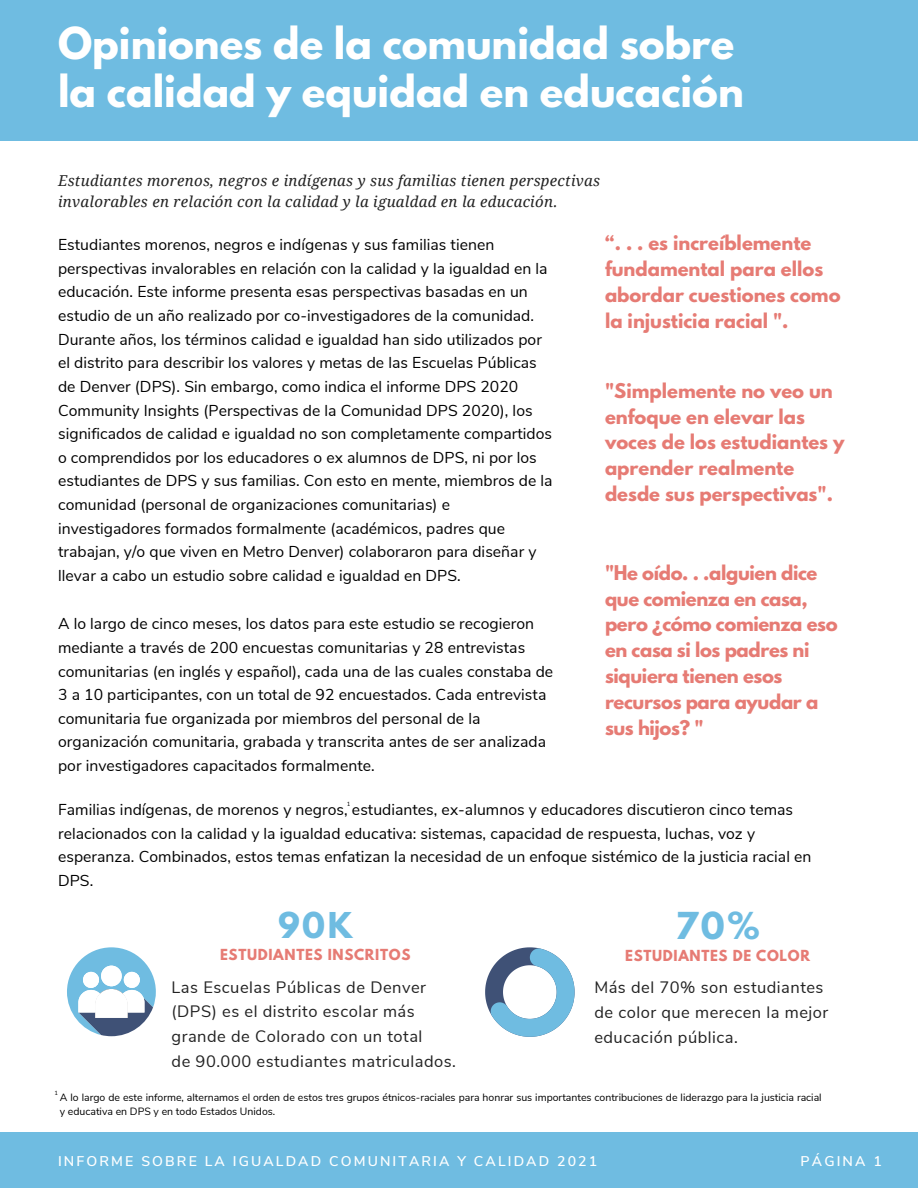
<style>
.page{position:relative;width:918px;height:1188px;background:#fff}
.page>*{position:absolute;margin:0;border:0;box-sizing:border-box;transform-origin:0 0}
.t1{font:700 39px "League Spartan";color:#fff}
.t2{font:700 32.85px "League Spartan";color:#6fbce1}
.t3{font:700 31.5px "League Spartan";color:#6fbce1}
.t4{font:700 18px/25.8px "League Spartan";color:#e67b74}
.t5{font:700 18px/25.8px "League Spartan";letter-spacing:-.02em;color:#e67b74}
.t6{font:16.5px/24.8px "Nunito Sans";letter-spacing:.03em;color:#222}
.t7{font:15.75px/23.7px "Nunito Sans";letter-spacing:.005em;color:#000}
.t8{font:italic 15px/21.3px "Droid Serif";letter-spacing:.02em;color:#222}
.t9{font:600 14.1px "Nunito Sans";letter-spacing:.15em;color:#fff}
.t10{font:700 13.5px "League Spartan";letter-spacing:.05em;color:#e67b74}
.t11{font:10.5px/14px "Nunito Sans";color:#000}
.t12{font:6px "Nunito Sans";color:#000}
</style>
<div class="page">
<div style="left:0;top:0;width:918px;height:141px;background:#6fbce1"></div>
<div style="left:0;top:1133px;width:918px;height:55px;background:#6fbce1"></div>
<svg style="left:485px;top:947px;width:90px;height:90px"></svg>
<svg style="left:67px;top:947px;width:89px;height:89px"></svg>
<p class="t1" style="left:58px;top:24px;width:678px">Opiniones de la comunidad sobre</p>
<p class="t1" style="left:58px;top:72px;width:687px">la calidad y equidad en educación</p>
<p class="t8" style="left:58px;top:170px;width:544px">Estudiantes morenos, negros e indígenas y sus familias tienen perspectivas invalorables en relación con la calidad y la igualdad en la educación.</p>
<p class="t4" style="left:605px;top:233px;width:237px">“. . . es increíblemente fundamental para ellos abordar cuestiones como la injusticia racial ".</p>
<p class="t7" style="left:58px;top:233px;width:496px">Estudiantes morenos, negros e indígenas y sus familias tienen perspectivas invalorables en relación con la calidad y la igualdad en la educación. Este informe presenta esas perspectivas basadas en un estudio de un año realizado por co-investigadores de la comunidad.<br>Durante años, los términos calidad e igualdad han sido utilizados por el distrito para describir los valores y metas de las Escuelas Públicas de Denver (DPS). Sin embargo, como indica el informe DPS 2020<br>Community Insights (Perspectivas de la Comunidad DPS 2020), los significados de calidad e igualdad no son completamente compartidos o comprendidos por los educadores o ex alumnos de DPS, ni por los estudiantes de DPS y sus familias. Con esto en mente, miembros de la comunidad (personal de organizaciones comunitarias) e investigadores formados formalmente (académicos, padres que trabajan, y/o que viven en Metro Denver) colaboraron para diseñar y llevar a cabo un estudio sobre calidad e igualdad en DPS.</p>
<p class="t7" style="left:58px;top:612px;width:497px">A lo largo de cinco meses, los datos para este estudio se recogieron mediante a través de 200 encuestas comunitarias y 28 entrevistas comunitarias (en inglés y español), cada una de las cuales constaba de 3 a 10 participantes, con un total de 92 encuestados. Cada entrevista comunitaria fue organizada por miembros del personal de la organización comunitaria, grabada y transcrita antes de ser analizada por investigadores capacitados formalmente.</p>
<p class="t7" style="left:58px;top:798px;width:755px">Familias indígenas, de morenos y negros, estudiantes, ex-alumnos y educadores discutieron cinco temas relacionados con la calidad y la igualdad educativa: sistemas, capacidad de respuesta, luchas, voz y esperanza. Combinados, estos temas enfatizan la necesidad de un enfoque sistémico de la justicia racial en DPS.</p>
<p class="t3" style="left:278px;top:909px;width:76px">90K</p>
<p class="t10" style="left:220px;top:947px;width:192px">ESTUDIANTES INSCRITOS</p>
<p class="t6" style="left:172px;top:975px;width:256px">Las Escuelas Públicas de Denver (DPS) es el distrito escolar más grande de Colorado con un total</p>
<p class="t6" style="left:172px;top:1049px;width:286px">de 90.000 estudiantes matriculados.</p>
<p class="t4" style="left:605px;top:380px;width:241px">"Simplemente no veo un enfoque en elevar las voces de los estudiantes y aprender realmente desde sus perspectivas".</p>
<p class="t5" style="left:605px;top:562px;width:234px">"He oído. . .alguien dice que comienza en casa, pero ¿cómo comienza eso en casa si los padres ni siquiera tienen esos recursos para ayudar a sus hijos? "</p>
<p class="t12" style="left:347px;top:800px;width:5px">1</p>
<p class="t2" style="left:676px;top:909px;width:86px">70%</p>
<p class="t10" style="left:625px;top:949px;width:186px">ESTUDIANTES DE COLOR</p>
<p class="t6" style="left:594px;top:975px;width:236px">Más del 70% son estudiantes de color que merecen la mejor educación pública.</p>
<p class="t12" style="left:55px;top:1089px;width:5px">1</p>
<p class="t11" style="left:60px;top:1091px;width:763px">A lo largo de este informe, alternamos el orden de estos tres grupos étnicos-raciales para honrar sus importantes contribuciones de liderazgo para la justicia racial y educativa en DPS y en todo Estados Unidos.</p>
<p class="t9" style="left:58px;top:1152px;width:541px">INFORME SOBRE LA IGUALDAD COMUNITARIA Y CALIDAD 2021</p>
<p class="t9" style="left:801px;top:1152px;width:83px">PÁGINA 1</p>
</div>
